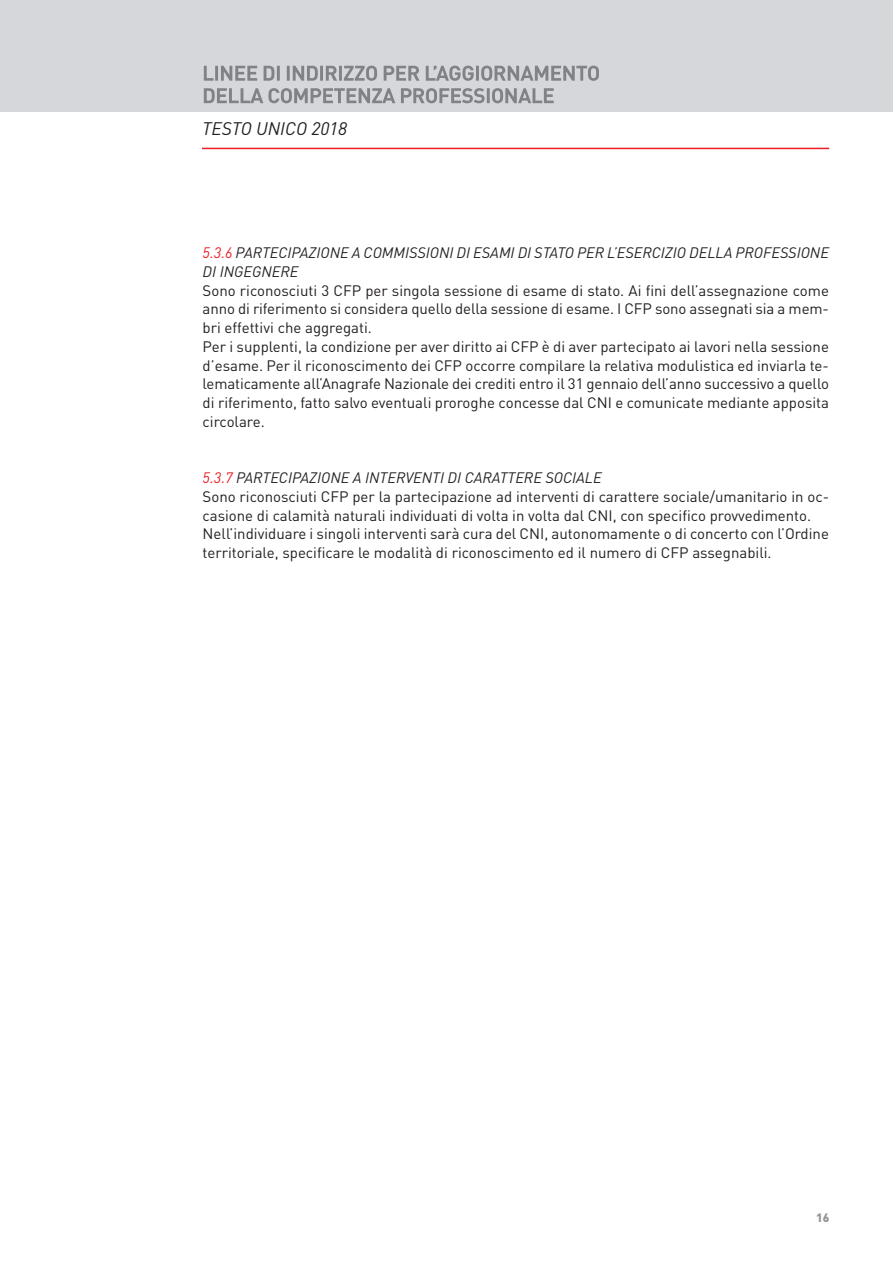
<style>
.page{position:relative;width:893px;height:1263px;background:#fff}
.page>*{position:absolute;margin:0;border:0;box-sizing:border-box;transform-origin:0 0}
.t1{font:italic 18px "DIN";color:#231f20}
.t2{font:15px/18.8px "DIN";color:#231f20}
.t3{font:italic 15px/18.8px "DIN";color:#231f20}
.t4{font:900 12px "DIN";color:#939598}
.s1{color:#ee1d23}
.s2{font-style:italic;color:#ee1d23}
.s3{font-style:italic}
</style>
<div class="page">
<div style="left:0;top:0;width:893px;height:111px;background:#d6d7db"></div>
<svg style="left:204px;top:66px;width:270px;height:15px"></svg>
<svg style="left:204px;top:88px;width:269px;height:15px"></svg>
<hr style="left:202px;top:148px;width:627px;height:1px;background:#ee1d23">
<p class="t1" style="left:202px;top:122px;width:147px">TESTO UNICO 2018</p>
<p class="t3" style="left:203px;top:245px;width:628px"><span class="s1">5.3.6</span> PARTECIPAZIONE A COMMISSIONI DI ESAMI DI STATO PER L’ESERCIZIO DELLA PROFESSIONE<br>DI INGEGNERE</p>
<p class="t2" style="left:203px;top:282px;width:628px">Sono riconosciuti 3 CFP per singola sessione di esame di stato. Ai fini dell’assegnazione come anno di riferimento si considera quello della sessione di esame. I CFP sono assegnati sia a mem&shy;bri effettivi che aggregati.<br>Per i supplenti, la condizione per aver diritto ai CFP è di aver partecipato ai lavori nella sessione d’esame. Per il riconoscimento dei CFP occorre compilare la relativa modulistica ed inviarla te&shy;lematicamente all’Anagrafe Nazionale dei crediti entro il 31 gennaio dell’anno successivo a quello di riferimento, fatto salvo eventuali proroghe concesse dal CNI e comunicate mediante apposita circolare.</p>
<p class="t2" style="left:203px;top:470px;width:628px"><span class="s2">5.3.7</span> <span class="s3">PARTECIPAZIONE A INTERVENTI DI CARATTERE SOCIALE<br></span>Sono riconosciuti CFP per la partecipazione ad interventi di carattere sociale/umanitario in oc&shy;casione di calamità naturali individuati di volta in volta dal CNI, con specifico provvedimento.<br>Nell’individuare i singoli interventi sarà cura del CNI, autonomamente o di concerto con l’Ordine territoriale, specificare le modalità di riconoscimento ed il numero di CFP assegnabili.</p>
<p class="t4" style="left:816px;top:1213px;width:15px">16</p>
</div>
